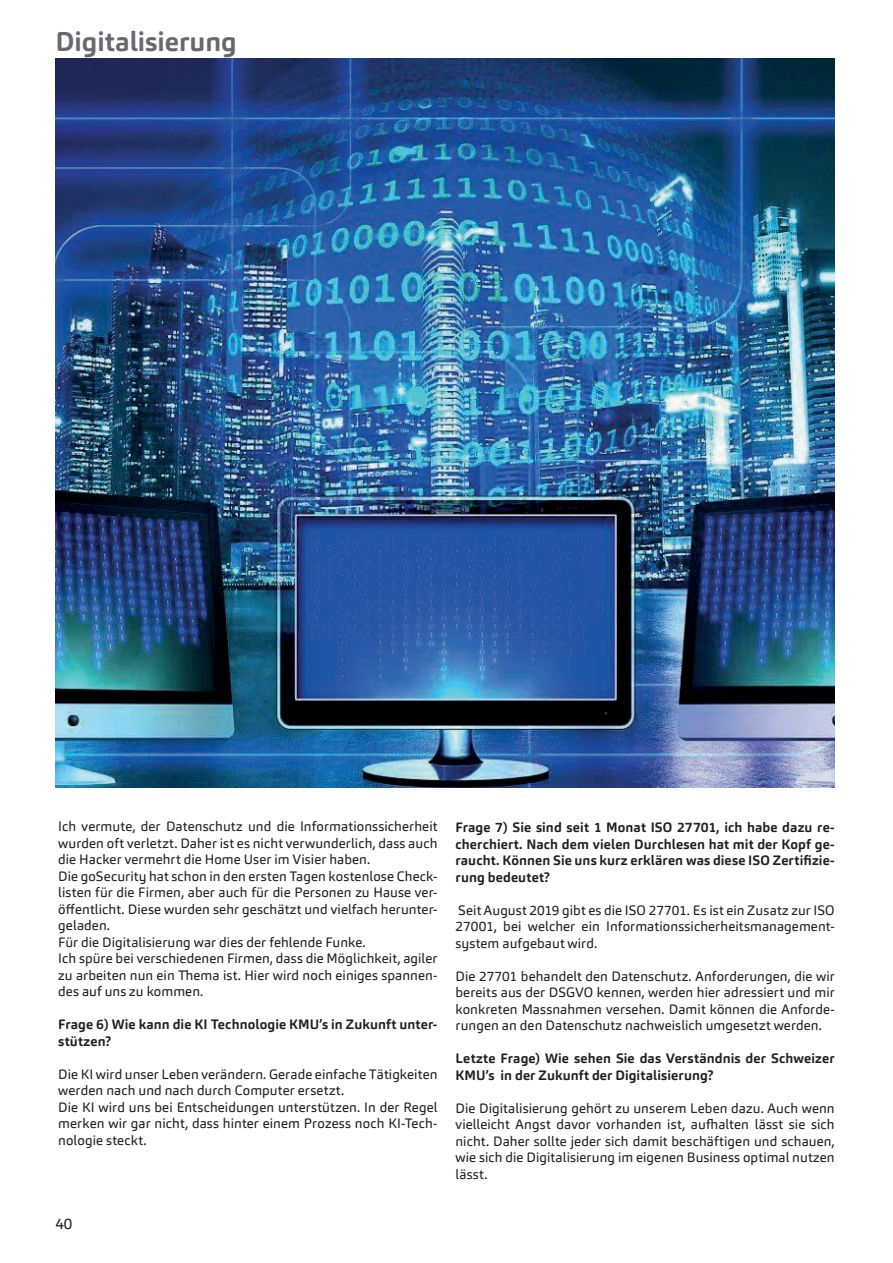
<style>
.page{position:relative;width:893px;height:1263px;background:#fff}
.page>*{position:absolute;margin:0;border:0;box-sizing:border-box;transform-origin:0 0}
.t1{font:700 27px "Carnas";color:#69686f}
.t2{font:15px "Carnas";color:#231f20}
.t3{font:13.5px/16.5px "Carnas";letter-spacing:.005em;color:#231f20;text-align:justify}
.t4{font:700 13.5px/16.5px "Carnas";letter-spacing:.01em;color:#231f20}
</style>
<div class="page">
<img style="left:55px;top:58px;width:780px;height:729px">
<h1 class="t1" style="left:55px;top:24px;width:183px">Digitalisierung</h1>
<p class="t3" style="left:58px;top:818px;width:381px;text-align:left">Ich vermute, der Datenschutz und die Informationssicherheit wurden oft verletzt. Daher ist es nicht verwunderlich, dass auch die Hacker vermehrt die Home User im Visier haben.<br>Die goSecurity hat schon in den ersten Tagen kostenlose Check&shy;listen für die Firmen, aber auch für die Personen zu Hause ver&shy;öffentlicht. Diese wurden sehr geschätzt und vielfach herunter&shy;geladen.<br>Für die Digitalisierung war dies der fehlende Funke.<br>Ich spüre bei verschiedenen Firmen, dass die Möglichkeit, agiler zu arbeiten nun ein Thema ist. Hier wird noch einiges spannen&shy;des auf uns zu kommen.</p>
<p class="t4" style="left:58px;top:1016px;width:381px">Frage 6) Wie kann die KI Technologie KMU’s in Zukunft unter&shy;stützen?</p>
<p class="t3" style="left:58px;top:1065px;width:381px;text-align:left">Die KI wird unser Leben verändern. Gerade einfache Tätigkeiten werden nach und nach durch Computer ersetzt.<br>Die KI wird uns bei Entscheidungen unterstützen. In der Regel merken wir gar nicht, dass hinter einem Prozess noch KI-Tech&shy;nologie steckt.</p>
<p class="t2" style="left:55px;top:1214px;width:18px">40</p>
<p class="t4" style="left:455px;top:819px;width:381px;text-align:justify">Frage 7) Sie sind seit 1 Monat ISO 27701, ich habe dazu re&shy;cherchiert. Nach dem vielen Durchlesen hat mit der Kopf ge&shy;raucht. Können Sie uns kurz erklären was diese ISO Zertifizie&shy;rung bedeutet?</p>
<p class="t3" style="left:455px;top:901px;width:381px">Seit August 2019 gibt es die ISO 27701. Es ist ein Zusatz zur ISO 27001, bei welcher ein Informationssicherheitsmanagement&shy;system aufgebaut wird.</p>
<p class="t3" style="left:455px;top:967px;width:381px">Die 27701 behandelt den Datenschutz. Anforderungen, die wir bereits aus der DSGVO kennen, werden hier adressiert und mir konkreten Massnahmen versehen. Damit können die Anforde&shy;rungen an den Datenschutz nachweislich umgesetzt werden.</p>
<p class="t4" style="left:455px;top:1050px;width:381px">Letzte Frage) Wie sehen Sie das Verständnis der Schweizer<br>KMU’s in der Zukunft der Digitalisierung?</p>
<p class="t3" style="left:455px;top:1099px;width:381px">Die Digitalisierung gehört zu unserem Leben dazu. Auch wenn vielleicht Angst davor vorhanden ist, aufhalten lässt sie sich nicht. Daher sollte jeder sich damit beschäftigen und schauen, wie sich die Digitalisierung im eigenen Business optimal nutzen lässt.</p>
</div>
